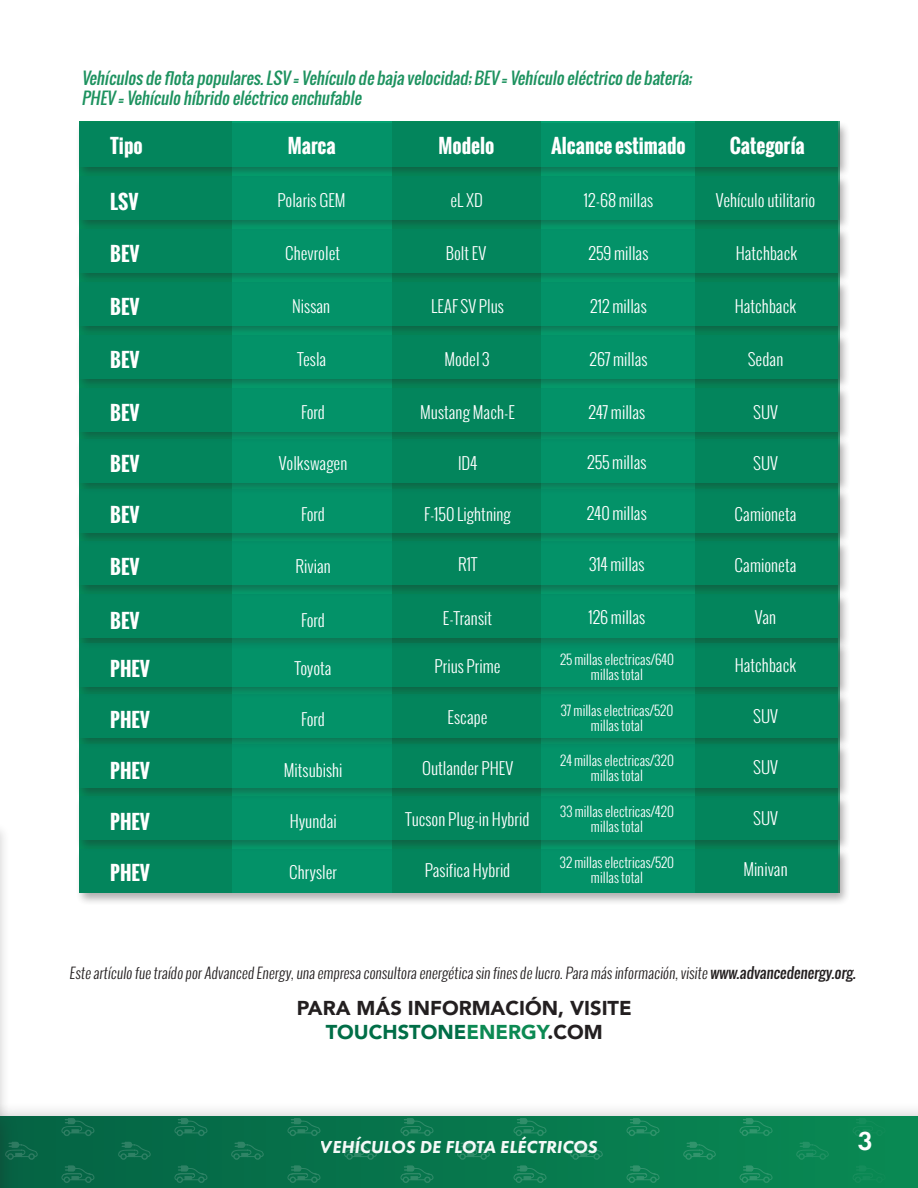
<style>
.page{position:relative;width:918px;height:1188px;background:#fff}
.page>*{position:absolute;margin:0;border:0;box-sizing:border-box;transform-origin:0 0}
.t1{font:600 27px "Futura PT";color:#fff}
.regular{font:900 20.1px/24px "Avenir";color:#231f20;text-align:center}
.t2{font:700 19.5px "Oswald";color:#fff}
.t3{font:italic 800 18px "Futura PT";color:#fff}
.t4{font:300 16.5px "Oswald";color:#fff}
.Main_Paragraph{font:italic 16.5px/19.8px "Oswald";color:#1d925f}
.body{font:300 14.7px "Oswald";color:#231f20}
.t5{font:300 13.5px/15px "Oswald";color:#fff;text-align:center}
.s1{font-weight:400}
.s2{color:#006e47}
.s3{color:#0c8a53}
</style>
<div class="page">
<div style="left:75px;top:120px;width:776px;height:60px;background:#231f20;opacity:.75"></div>
<div style="left:79px;top:123px;width:759px;height:44px;background:linear-gradient(to right,#038a61,#038b61)"></div>
<div style="left:75px;top:173px;width:776px;height:60px;background:#231f20;opacity:.75"></div>
<div style="left:79px;top:176px;width:759px;height:44px;background:linear-gradient(to right,#038a61,#038b61)"></div>
<div style="left:75px;top:226px;width:776px;height:60px;background:#231f20;opacity:.75"></div>
<div style="left:79px;top:229px;width:759px;height:44px;background:linear-gradient(to right,#038a61,#038b61)"></div>
<div style="left:75px;top:279px;width:776px;height:60px;background:#231f20;opacity:.75"></div>
<div style="left:79px;top:282px;width:759px;height:44px;background:linear-gradient(to right,#038a61,#038b61)"></div>
<div style="left:75px;top:332px;width:776px;height:59px;background:#231f20;opacity:.75"></div>
<div style="left:79px;top:335px;width:759px;height:43px;background:linear-gradient(to right,#038a61,#038b61)"></div>
<div style="left:75px;top:384px;width:776px;height:60px;background:#231f20;opacity:.75"></div>
<div style="left:79px;top:388px;width:759px;height:43px;background:linear-gradient(to right,#038a61,#038b61)"></div>
<div style="left:75px;top:435px;width:776px;height:60px;background:#231f20;opacity:.75"></div>
<div style="left:79px;top:439px;width:759px;height:43px;background:linear-gradient(to right,#038a61,#038a61)"></div>
<div style="left:75px;top:486px;width:776px;height:60px;background:#231f20;opacity:.75"></div>
<div style="left:79px;top:490px;width:759px;height:43px;background:linear-gradient(to right,#038a61,#038a61)"></div>
<div style="left:75px;top:538px;width:776px;height:60px;background:#231f20;opacity:.75"></div>
<div style="left:79px;top:542px;width:759px;height:43px;background:linear-gradient(to right,#038a61,#038b61)"></div>
<div style="left:75px;top:591px;width:776px;height:60px;background:#231f20;opacity:.75"></div>
<div style="left:79px;top:594px;width:759px;height:44px;background:linear-gradient(to right,#038a61,#038b61)"></div>
<div style="left:75px;top:639px;width:776px;height:60px;background:#231f20;opacity:.75"></div>
<div style="left:79px;top:643px;width:759px;height:43px;background:linear-gradient(to right,#038a61,#038a61)"></div>
<div style="left:75px;top:690px;width:776px;height:60px;background:#231f20;opacity:.75"></div>
<div style="left:79px;top:694px;width:759px;height:43px;background:linear-gradient(to right,#038a61,#038a61)"></div>
<div style="left:75px;top:741px;width:776px;height:60px;background:#231f20;opacity:.75"></div>
<div style="left:79px;top:745px;width:759px;height:43px;background:linear-gradient(to right,#038a61,#038a61)"></div>
<div style="left:75px;top:793px;width:776px;height:60px;background:#231f20;opacity:.75"></div>
<div style="left:79px;top:797px;width:759px;height:43px;background:linear-gradient(to right,#038a61,#038b61)"></div>
<div style="left:75px;top:846px;width:776px;height:60px;background:#231f20;opacity:.75"></div>
<div style="left:79px;top:849px;width:759px;height:44px;background:linear-gradient(to right,#038a61,#038b61)"></div>
<div style="left:0;top:823px;width:10px;height:339px;background:#231f20;opacity:.18"></div>
<hr style="left:0;top:836px;width:1px;height:321px;background:#1a5026">
<div style="left:0;top:1102px;width:918px;height:86px;background:#231f20;opacity:.39"></div>
<div style="left:0;top:1116px;width:918px;height:72px;background:linear-gradient(to right,#056344,#098a54)"></div>
<svg style="left:61px;top:1165px;width:34px;height:18px"></svg>
<svg style="left:61px;top:1118px;width:34px;height:18px"></svg>
<svg style="left:174px;top:1165px;width:34px;height:18px"></svg>
<svg style="left:118px;top:1141px;width:33px;height:19px"></svg>
<svg style="left:174px;top:1118px;width:34px;height:18px"></svg>
<svg style="left:287px;top:1165px;width:34px;height:18px"></svg>
<svg style="left:231px;top:1141px;width:33px;height:19px"></svg>
<svg style="left:287px;top:1118px;width:34px;height:18px"></svg>
<svg style="left:400px;top:1165px;width:34px;height:18px"></svg>
<svg style="left:344px;top:1141px;width:33px;height:19px"></svg>
<svg style="left:400px;top:1118px;width:34px;height:18px"></svg>
<svg style="left:513px;top:1165px;width:34px;height:18px"></svg>
<svg style="left:457px;top:1141px;width:33px;height:19px"></svg>
<svg style="left:513px;top:1118px;width:34px;height:18px"></svg>
<svg style="left:626px;top:1165px;width:34px;height:18px"></svg>
<svg style="left:570px;top:1141px;width:33px;height:19px"></svg>
<svg style="left:626px;top:1118px;width:34px;height:18px"></svg>
<svg style="left:739px;top:1165px;width:34px;height:18px"></svg>
<svg style="left:683px;top:1141px;width:33px;height:19px"></svg>
<svg style="left:739px;top:1118px;width:34px;height:18px"></svg>
<svg style="left:909px;top:1141px;width:9px;height:19px"></svg>
<svg style="left:852px;top:1165px;width:34px;height:18px"></svg>
<svg style="left:796px;top:1141px;width:33px;height:19px"></svg>
<svg style="left:852px;top:1118px;width:34px;height:18px"></svg>
<div style="left:0;top:1102px;width:19px;height:86px;background:#231f20;opacity:.39"></div>
<hr style="left:0;top:1116px;width:1px;height:72px;background:#0b563d">
<svg style="left:1px;top:1141px;width:37px;height:19px"></svg>
<p class="Main_Paragraph" style="left:81px;top:68px;width:616px">Vehículosde flota populares.LSV =Vehículo de baja velocidad;BEV =Vehículo eléctrico de batería;<br>PHEV =Vehículo híbrido eléctrico enchufable</p>
<p class="t2" style="left:288px;top:131px;width:49px">Marca</p>
<p class="t2" style="left:438px;top:131px;width:58px">Modelo</p>
<p class="t2" style="left:551px;top:132px;width:136px">Alcance estimado</p>
<p class="t2" style="left:730px;top:131px;width:77px">Categoría</p>
<p class="t4" style="left:278px;top:189px;width:70px">Polaris GEM</p>
<p class="t4" style="left:285px;top:242px;width:57px">Chevrolet</p>
<p class="t4" style="left:292px;top:295px;width:40px">Nissan</p>
<p class="t4" style="left:298px;top:348px;width:30px">Tesla</p>
<p class="t2" style="left:110px;top:131px;width:34px">Tipo</p>
<p class="t2" style="left:110px;top:187px;width:30px">LSV</p>
<p class="t2" style="left:110px;top:240px;width:31px">BEV</p>
<p class="t2" style="left:110px;top:292px;width:31px">BEV</p>
<p class="t2" style="left:110px;top:345px;width:31px">BEV</p>
<p class="t2" style="left:110px;top:398px;width:31px">BEV</p>
<p class="t2" style="left:110px;top:449px;width:31px">BEV</p>
<p class="t2" style="left:110px;top:500px;width:31px">BEV</p>
<p class="t2" style="left:110px;top:552px;width:31px">BEV</p>
<p class="t4" style="left:296px;top:555px;width:37px">Rivian</p>
<p class="t4" style="left:458px;top:553px;width:20px">R1T</p>
<p class="t4" style="left:735px;top:554px;width:63px">Camioneta</p>
<p class="t2" style="left:110px;top:606px;width:31px">BEV</p>
<p class="t4" style="left:301px;top:609px;width:25px">Ford</p>
<p class="t4" style="left:443px;top:607px;width:51px">E-Transit</p>
<p class="t4" style="left:755px;top:606px;width:23px">Van</p>
<p class="t4" style="left:584px;top:189px;width:71px">12-68 millas</p>
<p class="t4" style="left:716px;top:189px;width:101px">Vehículo utilitario</p>
<p class="t4" style="left:736px;top:242px;width:63px">Hatchback</p>
<p class="t4" style="left:735px;top:295px;width:63px">Hatchback</p>
<p class="t4" style="left:748px;top:347px;width:37px">Sedan</p>
<p class="t4" style="left:450px;top:189px;width:34px">eL XD</p>
<p class="t4" style="left:446px;top:242px;width:42px">Bolt EV</p>
<p class="t4" style="left:431px;top:295px;width:74px">LEAF SV Plus</p>
<p class="t4" style="left:445px;top:348px;width:47px">Model 3</p>
<p class="t4" style="left:589px;top:242px;width:61px">259 millas</p>
<p class="t4" style="left:590px;top:295px;width:58px">212 millas</p>
<p class="t4" style="left:589px;top:348px;width:60px">267 millas</p>
<p class="t4" style="left:588px;top:401px;width:58px">247 millas</p>
<p class="t4" style="left:587px;top:451px;width:61px">255 millas</p>
<p class="t4" style="left:587px;top:502px;width:61px">240 millas</p>
<p class="t4" style="left:301px;top:401px;width:25px">Ford</p>
<p class="t4" style="left:420px;top:401px;width:96px">Mustang Mach-E</p>
<p class="t4" style="left:753px;top:401px;width:26px">SUV</p>
<p class="t4" style="left:279px;top:452px;width:70px">Volkswagen</p>
<p class="t4" style="left:458px;top:452px;width:21px">ID4</p>
<p class="t4" style="left:753px;top:452px;width:26px">SUV</p>
<p class="t4" style="left:301px;top:503px;width:25px">Ford</p>
<p class="t4" style="left:424px;top:503px;width:88px">F-150 Lightning</p>
<p class="t4" style="left:735px;top:503px;width:63px">Camioneta</p>
<p class="t4" style="left:589px;top:553px;width:57px">314 millas</p>
<p class="t4" style="left:588px;top:606px;width:58px">126 millas</p>
<p class="t5" style="left:560px;top:652px;width:115px">25 millas electricas/640 millas total</p>
<p class="t2" style="left:110px;top:654px;width:41px">PHEV</p>
<p class="t4" style="left:295px;top:657px;width:38px">Toyota</p>
<p class="t4" style="left:435px;top:655px;width:67px">Prius Prime</p>
<p class="t4" style="left:735px;top:654px;width:63px">Hatchback</p>
<p class="t5" style="left:561px;top:702px;width:114px">37 millas electricas/520 millas total</p>
<p class="t5" style="left:560px;top:753px;width:115px">24 millas electricas/320 millas total</p>
<p class="t5" style="left:560px;top:804px;width:115px">33 millas electricas/420 millas total</p>
<p class="t5" style="left:560px;top:855px;width:116px">32 millas electricas/520 millas total</p>
<p class="t2" style="left:110px;top:705px;width:41px">PHEV</p>
<p class="t4" style="left:301px;top:708px;width:25px">Ford</p>
<p class="t4" style="left:448px;top:706px;width:41px">Escape</p>
<p class="t4" style="left:753px;top:705px;width:26px">SUV</p>
<p class="t2" style="left:110px;top:756px;width:41px">PHEV</p>
<p class="t4" style="left:284px;top:759px;width:60px">Mitsubishi</p>
<p class="t4" style="left:422px;top:757px;width:93px">Outlander PHEV</p>
<p class="t4" style="left:753px;top:756px;width:26px">SUV</p>
<p class="t2" style="left:110px;top:807px;width:41px">PHEV</p>
<p class="t4" style="left:290px;top:810px;width:48px">Hyundai</p>
<p class="t4" style="left:406px;top:808px;width:125px">Tucson Plug-in Hybrid</p>
<p class="t4" style="left:753px;top:807px;width:26px">SUV</p>
<p class="t2" style="left:110px;top:858px;width:41px">PHEV</p>
<p class="t4" style="left:289px;top:861px;width:49px">Chrysler</p>
<p class="t4" style="left:425px;top:859px;width:87px">Pasifica Hybrid</p>
<p class="t4" style="left:743px;top:858px;width:46px">Minivan</p>
<p class="body" style="left:69px;top:963px;width:791px">Este artículo fue traído porAdvanced Energy,una empresa consultora energética sin fines de lucro.Para más información,visite <span class="s1">www.advancedenergy.org.</span></p>
<p class="regular" style="left:297px;top:995px;width:336px">PARA MÁS INFORMACIÓN, VISITE<br><span class="s2">TOUCHSTONE</span><span class="s3">ENERGY</span>.COM</p>
<p class="t3" style="left:320px;top:1136px;width:279px">VEHÍCULOS DE FLOTA ELÉCTRICOS</p>
<h1 class="t1" style="left:858px;top:1124px;width:17px">3</h1>
</div>
